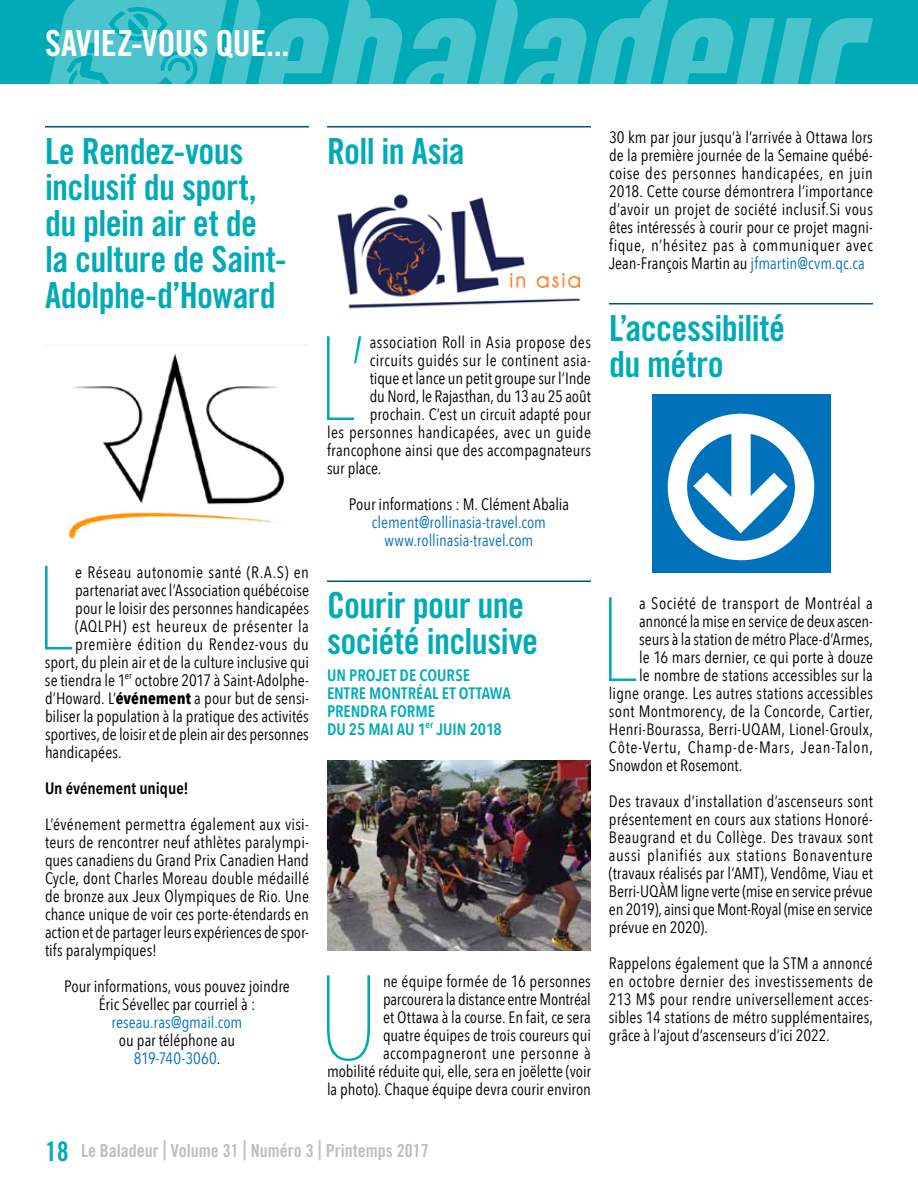
<style>
.page{position:relative;width:918px;height:1188px;background:#fff}
.page>*{position:absolute;margin:0;border:0;box-sizing:border-box;transform-origin:0 0}
.t1{font:200 118.2px "Avenir Next Condensed";color:#00abb8}
.t2{font:36px/36px "Trade Gothic Bold Cond Twenty";letter-spacing:-.02em;color:#00abb8}
.t3{font:36px "Trade Gothic Bold Cond Twenty";color:#fff}
.t4{font:18px "Trade Gothic Bold Cond Twenty";color:#bcbec0}
.t5{font:16.5px/18px "Avenir Next Condensed";letter-spacing:.005em;color:#000;text-align:justify}
.t6{font:16.5px "Avenir Next Condensed";letter-spacing:.03em;color:#000}
.t7{font:16.5px/18px "Avenir Next Condensed";color:#0072bc;text-align:center}
.t8{font:600 16.5px/18px "Avenir Next Condensed";color:#00abb8}
.t9{font:16.5px "Avenir Next Condensed";letter-spacing:.025em;color:#000}
.t10{font:16.5px "Avenir Next Condensed";letter-spacing:.04em;color:#000}
.t11{font:600 16.5px "Avenir Next Condensed";color:#000}
.s1{font-weight:700}
.s2{color:#0072bc}
.s3{font-size:27px;color:#00abb8}
.s4{font-size:27px}
</style>
<div class="page">
<div style="left:0;top:0;width:918px;height:84px;background:#00abb8"></div>
<svg style="left:49px;top:0;width:824px;height:84px"></svg>
<hr style="left:45px;top:126px;width:264px;height:2px;background:#005581">
<img style="left:68px;top:353px;width:217px;height:186px">
<hr style="left:327px;top:126px;width:264px;height:2px;background:#005581">
<hr style="left:327px;top:580px;width:264px;height:2px;background:#005581">
<img style="left:337px;top:194px;width:244px;height:115px">
<img style="left:327px;top:760px;width:264px;height:191px">
<hr style="left:609px;top:303px;width:264px;height:1px;background:#005581">
<div style="left:652px;top:395px;width:178px;height:178px;background:#0072bc"></div>
<div style="left:668px;top:414px;width:146px;height:146px;border:19px solid #fff;border-radius:50%"></div>
<div style="left:731px;top:423px;width:20px;height:74px;background:#fff"></div>
<svg style="left:673px;top:452px;width:135px;height:95px"></svg>
<h2 class="t3" style="left:45px;top:21px;width:15px">savie</h2>
<h2 class="t3" style="left:117px;top:21px;width:43px">z-vous</h2>
<h2 class="t3" style="left:215px;top:21px;width:75px">que...</h2>
<h2 class="t2" style="left:45px;top:132px;width:243px">Le Rendez-vous inclusif du sport, du plein air et de la culture de Saint-<br>Adolphe-d’Howard</h2>
<h1 class="t1" style="left:34px;top:538px;width:39px">L</h1>
<p class="t9" style="left:75px;top:558px;width:235px">e Réseau autonomie santé (R.A.S) en</p>
<p class="t5" style="left:75px;top:580px;width:235px">partenariat avec l’Association québécoise</p>
<p class="t5" style="left:75px;top:598px;width:235px">pour le loisir des personnes handicapées</p>
<p class="t6" style="left:75px;top:612px;width:235px">(AQLPH) est heureux de présenter la</p>
<p class="t6" style="left:75px;top:630px;width:235px">première édition du Rendez-vous du</p>
<p class="t5" style="left:45px;top:652px;width:266px">sport, du plein air et de la culture inclusive qui</p>
<p class="t5" style="left:45px;top:670px;width:265px">se tiendra le 1<sup>er</sup> octobre 2017 à Saint-Adolphe-</p>
<p class="t5" style="left:45px;top:688px;width:265px">d’Howard. L’<span class="s1">événement</span> a pour but de sensi-</p>
<p class="t5" style="left:45px;top:706px;width:265px">biliser la population à la pratique des activités</p>
<p class="t5" style="left:45px;top:724px;width:265px">sportives, de loisir et de plein air des personnes</p>
<p class="t5" style="left:45px;top:742px;width:78px">handicapées.</p>
<p class="t11" style="left:45px;top:773px;width:145px">UN ÉVÉNEMENT UNIQUE!</p>
<p class="t5" style="left:45px;top:814px;width:266px">L’événement permettra également aux visi&shy;teurs de rencontrer neuf athlètes paralympi&shy;ques canadiens du Grand Prix Canadien Hand Cycle, dont Charles Moreau double médaillé de bronze aux Jeux Olympiques de Rio. Une chance unique de voir ces porte-étendards en action et de partager leurs expériences de spor&shy;tifs paralympiques!</p>
<p class="t5" style="left:64px;top:976px;width:227px;text-align:center">Pour informations, vous pouvez joindre<br>Éric Sévellec par courriel à :</p>
<p class="t7" style="left:112px;top:1012px;width:132px">reseau.ras@gmail.com</p>
<p class="t5" style="left:119px;top:1030px;width:118px;text-align:center">ou par téléphone au<br><span class="s2">819-740-3060</span>.</p>
<h2 class="t2" style="left:327px;top:132px;width:139px">Roll in Asia</h2>
<h1 class="t1" style="left:316px;top:308px;width:52px">L’</h1>
<p class="t5" style="left:370px;top:332px;width:223px">association Roll in Asia propose des</p>
<p class="t5" style="left:370px;top:350px;width:223px">circuits guidés sur le continent asia-</p>
<p class="t5" style="left:370px;top:368px;width:223px">tique et lance un petit groupe sur l’Inde</p>
<p class="t5" style="left:370px;top:386px;width:223px">du Nord, le Rajasthan, du 13 au 25 août</p>
<p class="t5" style="left:370px;top:404px;width:223px">prochain. C’est un circuit adapté pour</p>
<p class="t9" style="left:327px;top:418px;width:266px">les personnes handicapées, avec un guide</p>
<p class="t5" style="left:327px;top:440px;width:266px">francophone ainsi que des accompagnateurs</p>
<p class="t5" style="left:327px;top:458px;width:56px">sur place.</p>
<p class="t5" style="left:349px;top:494px;width:222px">Pour informations : M. Clément Abalia</p>
<p class="t7" style="left:372px;top:512px;width:176px">clement@rollinasia-travel.com www.rollinasia-travel.com</p>
<h2 class="t2" style="left:327px;top:587px;width:213px">Courir pour une société inclusive</h2>
<p class="t8" style="left:327px;top:666px;width:185px">UN PROJET DE COURSE<br>ENTRE MONTRÉAL ET OTTAWA<br>PRENDRA FORME<br>DU 25 MAI AU 1<sup>ER</sup> JUIN 2018</p>
<p class="t5" style="left:327px;top:971px;width:266px;text-align:right">ne équipe formée de 16 personnes parcourera la distance entre Montréal<br>et Ottawa à la course. En fait, ce sera<br>quatre équipes de trois coureurs qui accompagneront une personne à<br>mobilité réduite qui, elle, sera en joëlette (voir la photo). Chaque équipe devra courir environ</p>
<h1 class="t1" style="left:317px;top:947px;width:65px">U</h1>
<p class="t4" style="left:45px;top:1139px;width:385px"><span class="s3">18</span> Le Baladeur <span class="s4">|</span> Volume 31 <span class="s4">|</span> Numéro 3 <span class="s4">|</span> Printemps 2017</p>
<p class="t5" style="left:609px;top:127px;width:265px">30 km par jour jusqu’à l’arrivée à Ottawa lors de la première journée de la Semaine québé&shy;coise des personnes handicapées, en juin 2018. Cette course démontrera l’importance d’avoir un projet de société inclusif.Si vous êtes intéressés à courir pour ce projet magni&shy;fique, n’hésitez pas à communiquer avec Jean-François Martin au <span class="s2">jfmartin@cvm.qc.ca</span></p>
<h2 class="t2" style="left:609px;top:309px;width:178px">L’accessibilité du métro</h2>
<h1 class="t1" style="left:598px;top:569px;width:39px">L</h1>
<p class="t6" style="left:639px;top:589px;width:235px">a Société de transport de Montréal a</p>
<p class="t5" style="left:639px;top:611px;width:235px">annoncé la mise en service de deux ascen-</p>
<p class="t5" style="left:639px;top:629px;width:235px">seurs à la station de métro Place-d’Armes,</p>
<p class="t5" style="left:639px;top:647px;width:235px">le 16 mars dernier, ce qui porte à douze</p>
<p class="t5" style="left:639px;top:665px;width:235px">le nombre de stations accessibles sur la</p>
<p class="t5" style="left:609px;top:683px;width:265px">ligne orange. Les autres stations accessibles</p>
<p class="t5" style="left:609px;top:701px;width:265px">sont Montmorency, de la Concorde, Cartier,</p>
<p class="t5" style="left:609px;top:719px;width:265px">Henri-Bourassa, Berri-UQAM, Lionel-Groulx,</p>
<p class="t10" style="left:609px;top:733px;width:265px">Côte-Vertu, Champ-de-Mars, Jean-Talon,</p>
<p class="t5" style="left:609px;top:755px;width:135px">Snowdon et Rosemont.</p>
<p class="t5" style="left:609px;top:791px;width:266px">Des travaux d’installation d’ascenseurs sont présentement en cours aux stations Honoré-Beaugrand et du Collège. Des travaux sont aussi planifiés aux stations Bonaventure (travaux réalisés par l’AMT), Vendôme, Viau et Berri-UQÀM ligne verte (mise en service prévue en 2019), ainsi que Mont-Royal (mise en service prévue en 2020).</p>
<p class="t5" style="left:609px;top:953px;width:266px">Rappelons également que la STM a annoncé en octobre dernier des investissements de 213 M$ pour rendre universellement acces&shy;sibles 14 stations de métro supplémentaires, grâce à l’ajout d’ascenseurs d’ici 2022.</p>
</div>
